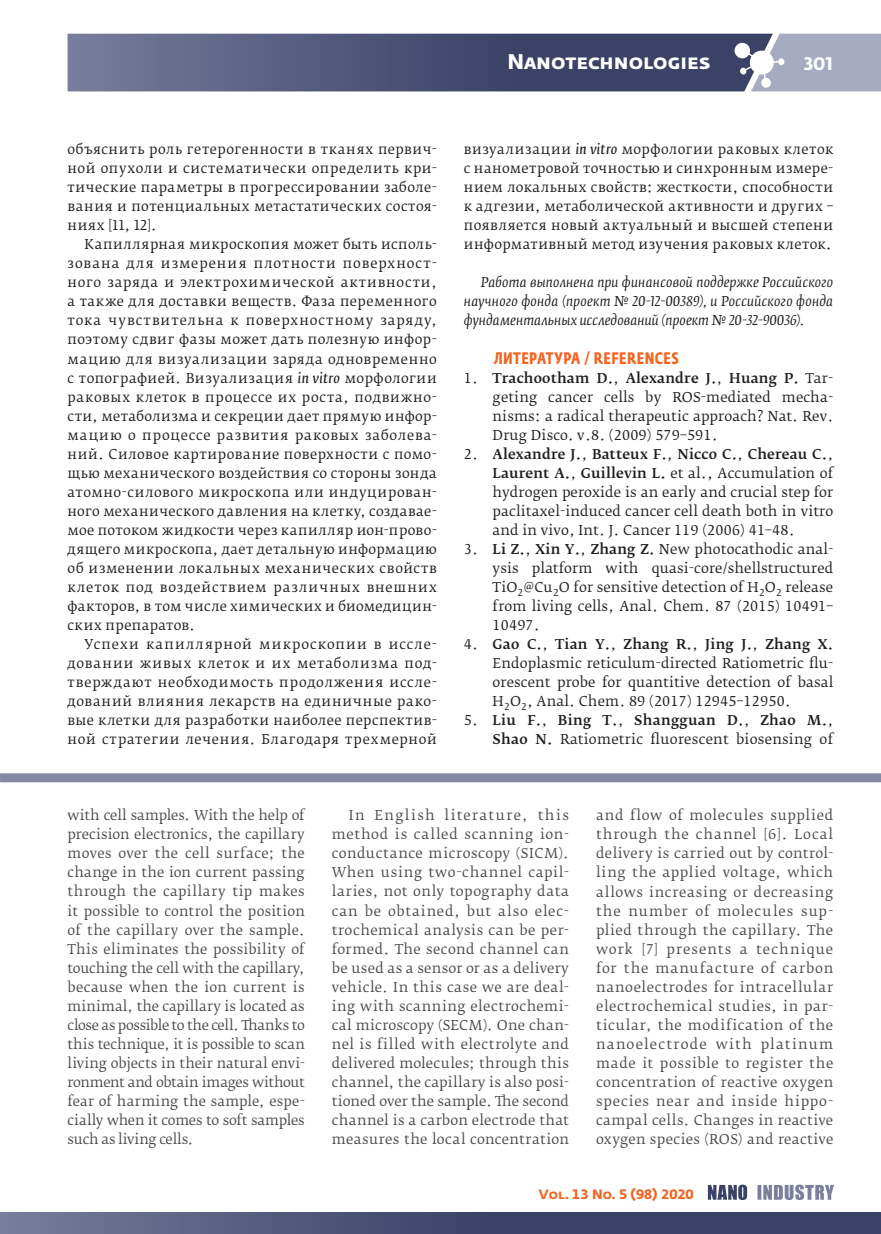
<style>
.page{position:relative;width:881px;height:1234px;background:#fff}
.page>*{position:absolute;margin:0;border:0;box-sizing:border-box;transform-origin:0 0}
.t1{font:700 21px "Fedra Sans Pro";color:#fff}
.t2{font:700 18px "Fedra Sans Alt Pro";color:#fff}
.t3{font:700 16.5px "Fedra Sans Cond Pro";letter-spacing:.025em;color:#f36421}
.t4{font:13.5px/19px "Fedra Serif B Pro";letter-spacing:.01em;color:#231f20;text-align:justify}
.t5{font:13.5px/19px "Fedra Serif B Pro";letter-spacing:.015em;color:#4b4c4d;text-align:justify}
.t6{font:italic 13.5px/19px "Fedra Serif B Pro";letter-spacing:.01em;color:#231f20;text-align:justify}
.t7{font:700 13.5px "Fedra Sans Alt Pro";color:#f36421}
.s1{font-style:italic}
.s2{font-weight:500}
</style>
<div class="page">
<svg style="left:68px;top:33px;width:812px;height:59px;background:#626786"></svg>
<div style="left:0;top:1211px;width:880px;height:22px;background:linear-gradient(to right,#6b7090,#2d3459)"></div>
<svg style="left:0;top:1211px;width:1px;height:22px"></svg>
<svg style="left:757px;top:1184px;width:76px;height:15px"></svg>
<svg style="left:707px;top:1184px;width:39px;height:15px"></svg>
<div style="left:0;top:773px;width:880px;height:9px;background:#8589a5"></div>
<h1 class="t1" style="left:507px;top:49px;width:204px">Nanotechnologies</h1>
<h2 class="t2" style="left:803px;top:52px;width:31px">301</h2>
<p class="t4" style="left:68px;top:140px;width:370px">объяснить роль гетерогенности в тканях первич&shy;ной опухоли и систематически определить кри&shy;тические параметры в прогрессировании заболе&shy;вания и потенциальных метастатических состоя&shy;ниях [11, 12].</p>
<p class="t4" style="left:68px;top:235px;width:371px;text-indent:17px">Капиллярная микроскопия может быть исполь&shy;зована для измерения плотности поверхност&shy;ного заряда и электрохимической активности, а также для доставки веществ. Фаза переменного тока чувствительна к поверхностному заряду, поэтому сдвиг фазы может дать полезную инфор&shy;мацию для визуализации заряда одновременно с топографией. Визуализация <span class="s1">in vitro</span> морфологии раковых клеток в процессе их роста, подвижно&shy;сти, метаболизма и секреции дает прямую инфор&shy;мацию о процессе развития раковых заболева&shy;ний. Силовое картирование поверхности с помо&shy;щью механического воздействия со стороны зонда атомно-силового микроскопа или индуцирован&shy;ного механического давления на клетку, создавае&shy;мое потоком жидкости через капилляр ион-прово&shy;дящего микроскопа, дает детальную информацию об изменении локальных механических свойств клеток под воздействием различных внешних факторов, в том числе химических и биомедицин&shy;ских препаратов.</p>
<p class="t4" style="left:68px;top:634px;width:371px;text-indent:17px">Успехи капиллярной микроскопии в иссле&shy;довании живых клеток и их метаболизма под&shy;тверждают необходимость продолжения иссле&shy;дований влияния лекарств на единичные рако&shy;вые клетки для разработки наиболее перспектив&shy;ной стратегии лечения. Благодаря трехмерной</p>
<p class="t4" style="left:464px;top:140px;width:371px">визуализации <span class="s1">in vitro</span> морфологии раковых клеток с нанометровой точностью и синхронным измере&shy;нием локальных свойств: жесткости, способности к адгезии, метаболической активности и других – появляется новый актуальный и высшей степени информативный метод изучения раковых клеток.</p>
<p class="t6" style="left:464px;top:273px;width:370px;text-indent:17px">Работа выполнена при финансовой поддержке Российского научного фонда (проект № 20-12-00389), и Российского фонда фундаментальных исследований (проект № 20-32-90036).</p>
<p class="t3" style="left:493px;top:347px;width:10px">ЛИТЕРАТ</p>
<p class="t3" style="left:554px;top:347px;width:126px">УРА / REFERENCES</p>
<p class="t4" style="left:492px;top:368px;width:342px;text-indent:-29px">1. <span class="s2">Trachootham D.</span>, <span class="s2">Alexandre J.</span>, <span class="s2">Huang P.</span> Tar&shy;geting cancer cells by ROS-mediated mecha&shy;nisms: a radical therapeutic approach? Nat. Rev.<br>Drug Disco. v.8. (2009) 579–591.</p>
<p class="t4" style="left:492px;top:444px;width:342px;text-indent:-29px">2. <span class="s2">Alexandre J.</span>, <span class="s2">Batteux F.</span>, <span class="s2">Nicco C.</span>, <span class="s2">Chereau C.</span>, <span class="s2">Laurent A.</span>, <span class="s2">Guillevin L.</span> et al., Accumulation of hydrogen peroxide is an early and crucial step for paclitaxel-induced cancer cell death both in vitro and in vivo, Int. J. Cancer 119 (2006) 41–48.</p>
<p class="t4" style="left:492px;top:539px;width:342px;text-indent:-29px">3. <span class="s2">Li Z.</span>, <span class="s2">Xin Y.</span>, <span class="s2">Zhang Z.</span> New photocathodic anal&shy;ysis platform with quasi-core/shellstructured TiO<sub>2</sub>@Cu<sub>2</sub>O for sensitive detection of H<sub>2</sub>O<sub>2</sub> release from living cells, Anal. Chem. 87 (2015) 10491– 10497.</p>
<p class="t4" style="left:492px;top:634px;width:342px;text-indent:-29px">4. <span class="s2">Gao C.</span>, <span class="s2">Tian Y.</span>, <span class="s2">Zhang R.</span>, <span class="s2">Jing J.</span>, <span class="s2">Zhang X.<br></span>Endoplasmic reticulum-directed Ratiometric flu&shy;orescent probe for quantitive detection of basal H<sub>2</sub>O<sub>2</sub>, Anal. Chem. 89 (2017) 12945–12950.</p>
<p class="t4" style="left:464px;top:710px;width:370px;text-align:right">5. <span class="s2">Liu F.</span>, <span class="s2">Bing T.</span>, <span class="s2">Shangguan D.</span>, <span class="s2">Zhao M.</span>,<br><span class="s2">Shao N.</span> Ratiometric fluorescent biosensing of</p>
<p class="t5" style="left:68px;top:805px;width:239px">with cell samples. With the help of precision electronics, the capillary moves over the cell surface; the change in the ion current passing through the capillary tip makes it possible to control the position of the capillary over the sample.<br>This eliminates the possibility of touching the cell with the capillary, because when the ion current is minimal, the capillary is located as close as possible to the cell. Thanks to this technique, it is possible to scan living objects in their natural envi&shy;ronment and obtain images without fear of harming the sample, espe&shy;cially when it comes to soft samples such as living cells.</p>
<p class="t5" style="left:331px;top:805px;width:239px;text-indent:17px">In English literature, this method is called scanning ion&shy;conductance microscopy (SICM).<br>When using two-channel capil&shy;laries, not only topography data can be obtained, but also elec&shy;trochemical analysis can be per&shy;formed. The second channel can be used as a sensor or as a delivery vehicle. In this case we are deal&shy;ing with scanning electrochemi&shy;cal microscopy (SECM). One chan&shy;nel is filled with electrolyte and delivered molecules; through this channel, the capillary is also posi&shy;tioned over the sample. The second channel is a carbon electrode that measures the local concentration</p>
<p class="t5" style="left:596px;top:805px;width:239px">and flow of molecules supplied through the channel [6]. Local delivery is carried out by control&shy;ling the applied voltage, which allows increasing or decreasing the number of molecules sup&shy;plied through the capillary. The work [7] presents a technique for the manufacture of carbon nanoelectrodes for intracellular electrochemical studies, in par&shy;ticular, the modification of the nanoelectrode with platinum made it possible to register the concentration of reactive oxygen species near and inside hippo&shy;campal cells. Changes in reactive oxygen species (ROS) and reactive</p>
<p class="t7" style="left:538px;top:1185px;width:156px">Vol. 13 No. 5 (98) 2020</p>
</div>
